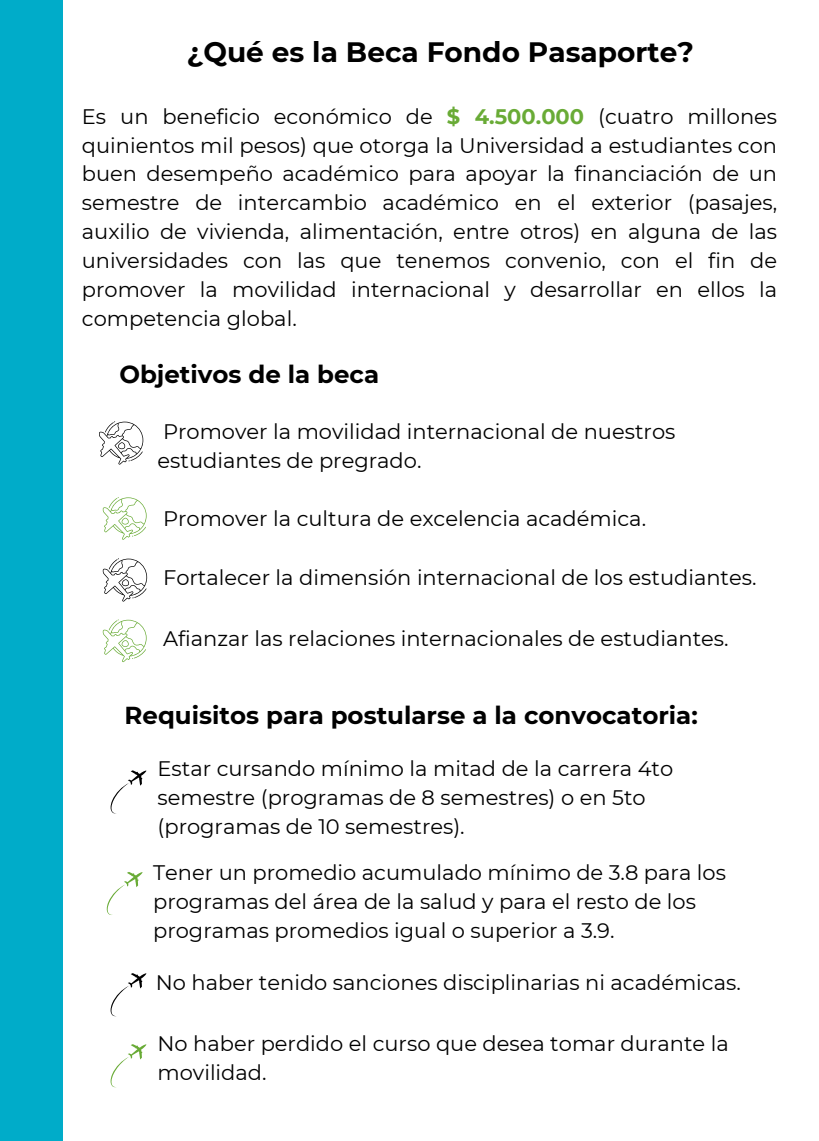
<style>
.page{position:relative;width:819px;height:1141px;background:#00acc9}
.page>*{position:absolute;margin:0;border:0;box-sizing:border-box;transform-origin:0 0}
.t1{font:700 28px "Montserrat";color:#000}
.t2{font:700 24.5px "Montserrat";color:#000}
.t3{font:21px/28.9px "Montserrat";color:#000}
.s1{font-weight:700;color:#69ab36}
</style>
<div class="page">
<div style="left:63px;top:0;width:756px;height:1141px;background:#fff"></div>
<svg style="left:99px;top:421px;width:44px;height:43px"></svg>
<svg style="left:102px;top:497px;width:45px;height:43px"></svg>
<svg style="left:102px;top:558px;width:45px;height:43px"></svg>
<svg style="left:102px;top:619px;width:45px;height:43px"></svg>
<svg style="left:110px;top:770px;width:37px;height:43px"></svg>
<svg style="left:106px;top:872px;width:37px;height:43px"></svg>
<svg style="left:110px;top:973px;width:37px;height:43px"></svg>
<svg style="left:110px;top:1044px;width:37px;height:43px"></svg>
<h1 class="t1" style="left:187px;top:35px;width:508px">¿Qué es la Beca Fondo Pasaporte?</h1>
<p class="t3" style="left:82px;top:102px;width:697px;text-align:justify">Es un beneficio económico de <span class="s1">$ 4.500.000</span> (cuatro millones quinientos mil pesos) que otorga la Universidad a estudiantes con buen desempeño académico para apoyar la financiación de un semestre de intercambio académico en el exterior (pasajes, auxilio de vivienda, alimentación, entre otros) en alguna de las universidades con las que tenemos convenio, con el fin de promover la movilidad internacional y desarrollar en ellos la competencia global.</p>
<h2 class="t2" style="left:119px;top:359px;width:261px">Objetivos de la beca</h2>
<p class="t3" style="left:158px;top:417px;width:519px">Promover la movilidad internacional de nuestros estudiantes de pregrado.</p>
<p class="t3" style="left:163px;top:504px;width:485px">Promover la cultura de excelencia académica.</p>
<p class="t3" style="left:163px;top:563px;width:595px">Fortalecer la dimensión internacional de los estudiantes.</p>
<p class="t3" style="left:163px;top:624px;width:567px">Afianzar las relaciones internacionales de estudiantes.</p>
<p class="t2" style="left:125px;top:700px;width:575px">Requisitos para postularse a la convocatoria:</p>
<p class="t3" style="left:158px;top:754px;width:517px">Estar cursando mínimo la mitad de la carrera 4to semestre (programas de 8 semestres) o en 5to (programas de 10 semestres).</p>
<p class="t3" style="left:153px;top:858px;width:574px">Tener un promedio acumulado mínimo de 3.8 para los programas del área de la salud y para el resto de los programas promedios igual o superior a 3.9.</p>
<p class="t3" style="left:156px;top:968px;width:587px">No haber tenido sanciones disciplinarias ni académicas.</p>
<h2 class="t3" style="left:158px;top:1029px;width:573px">No haber perdido el curso que desea tomar durante la movilidad.</h2>
</div>
